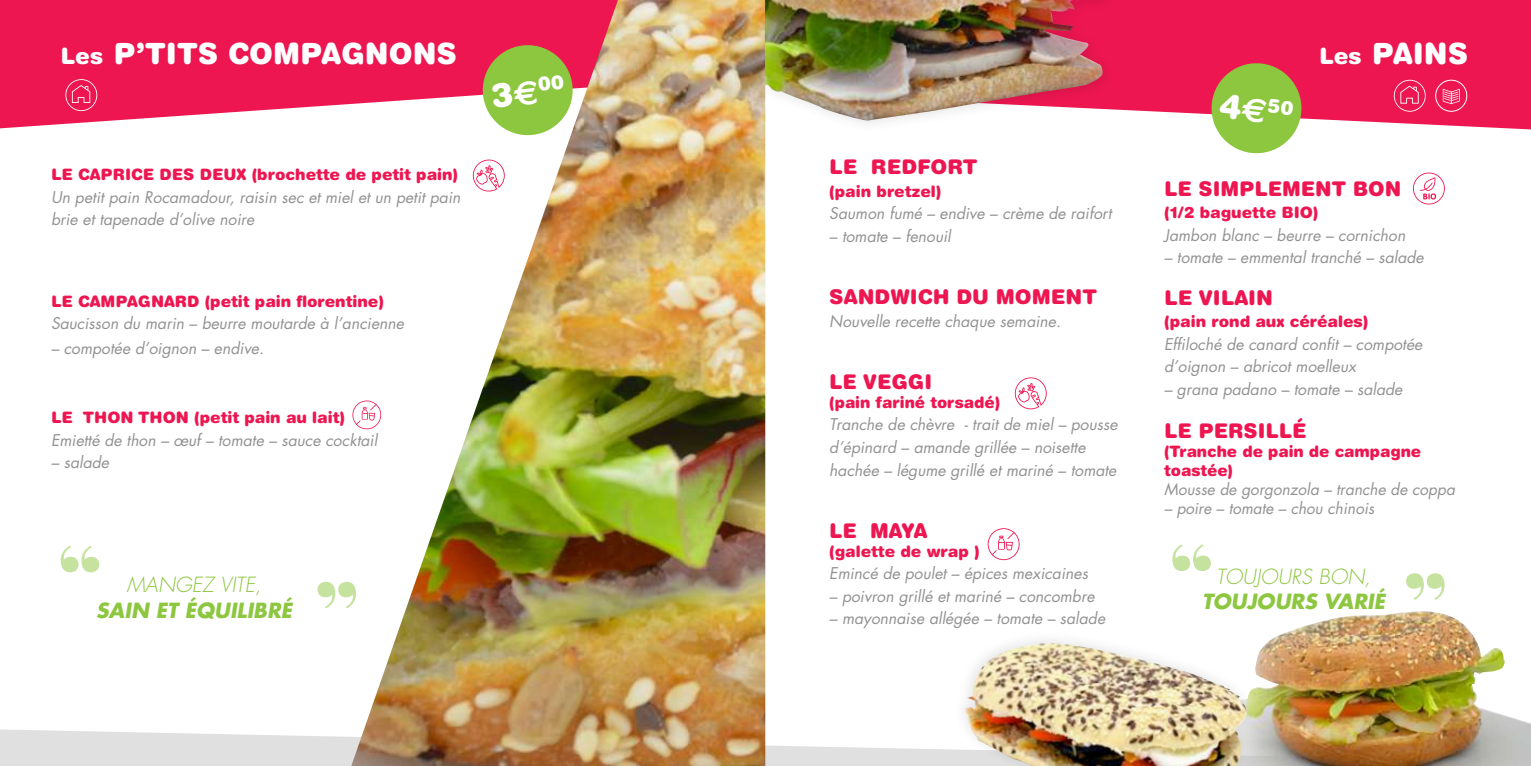
<style>
.page{position:relative;width:1531px;height:766px;background:#fff}
.page>*{position:absolute;margin:0;border:0;box-sizing:border-box;transform-origin:0 0}
.t1{font:900 90px "Playfair Display";color:#8dc63f}
.t2{font:900 29.25px "Helvetica Rounded";color:#fff}
.t3{font:900 29.25px "Helvetica Rounded LT Std";color:#fff}
.t4{font:900 20.25px "Helvetica Rounded LT Std";color:#ed1651}
.t5{font:italic 700 20.25px "Futura Std";color:#8dc63f}
.t6{font:italic 300 20.25px "Futura Std";color:#8dc63f}
.t7{font:900 19.57px "Helvetica Rounded";color:#fff}
.t8{font:italic 15.75px/22.5px "Futura Std";color:#929294}
.t9{font:900 15.75px/18.9px "Helvetica Rounded LT Std";color:#ed1651}
.s1{font-family:"Helvetica Rounded LT Std";font-size:22.5px}
.s2{font-family:"Helvetica Rounded LT Std"}
.s3{font-size:22.5px}
.s4{font-size:33.52px}
.s5{font-family:"Euro Sans";font-weight:700;font-size:33.52px}
</style>
<div class="page">
<svg style="left:0;top:729px;width:951px;height:36px;fill:#e1e0e0"></svg>
<svg style="left:0;top:0;width:351px;height:128px;background:#ee2c61"></svg>
<div style="left:1116px;top:0;width:415px;height:129px;background:#ed1651"></div>
<svg style="left:1209px;top:61px;width:95px;height:93px;background:#aab25a"></svg>
<svg style="left:65px;top:79px;width:32px;height:32px"></svg>
<div style="left:1435px;top:80px;width:32px;height:32px;border:1px solid #fff;border-radius:50%"></div>
<svg style="left:1442px;top:89px;width:17px;height:15px"></svg>
<svg style="left:1394px;top:80px;width:31px;height:32px"></svg>
<img style="left:351px;top:0;width:414px;height:765px">
<img style="left:1256px;top:611px;width:275px;height:154px">
<div style="left:951px;top:627px;width:305px;height:138px;background:#000;opacity:.1"></div>
<img style="left:964px;top:642px;width:283px;height:123px">
<div style="left:755px;top:0;width:361px;height:134px;background:#000;opacity:.1"></div>
<img style="left:765px;top:0;width:337px;height:121px">
<svg style="left:352px;top:400px;width:29px;height:29px"></svg>
<svg style="left:988px;top:528px;width:31px;height:32px"></svg>
<svg style="left:1413px;top:172px;width:32px;height:32px"></svg>
<svg style="left:1014px;top:377px;width:33px;height:32px"></svg>
<svg style="left:472px;top:159px;width:33px;height:32px"></svg>
<h2 class="t2" style="left:61px;top:34px;width:398px"><span class="s1">Les</span> <span class="s2">P’TITS</span> COMPAGNONS</h2>
<h2 class="t3" style="left:1319px;top:34px;width:151px"><span class="s3">Les</span> PAINS</h2>
<p class="t7" style="left:489px;top:78px;width:75px;rotate:-7deg"><span class="s4">3</span><span class="s5">e</span>00</p>
<p class="t7" style="left:1222px;top:87px;width:75px;rotate:7deg"><span class="s4">4</span><span class="s5">e</span>50</p>
<p class="t9" style="left:51px;top:165px;width:409px">LE CAPRICE DES DEUX (brochette de petit pain)</p>
<p class="t8" style="left:51px;top:186px;width:411px">Un petit pain Rocamadour, raisin sec et miel et un petit pain brie et tapenade d’olive noire</p>
<p class="t9" style="left:51px;top:291px;width:334px">LE CAMPAGNARD (petit pain florentine)</p>
<p class="t8" style="left:51px;top:312px;width:354px">Saucisson du marin – beurre moutarde à l’ancienne</p>
<p class="t8" style="left:51px;top:337px;width:214px">– compotée d’oignon – endive.</p>
<p class="t9" style="left:51px;top:407px;width:295px">LE THON THON (petit pain au lait)</p>
<p class="t8" style="left:51px;top:428px;width:328px">Emietté de thon – œuf – tomate – sauce cocktail</p>
<p class="t8" style="left:51px;top:451px;width:60px">– salade</p>
<h1 class="t1" style="left:57px;top:519px;width:46px">“</h1>
<p class="t6" style="left:127px;top:572px;width:136px">MANGEZ VITE,</p>
<p class="t5" style="left:96px;top:596px;width:197px">SAIN ET ÉQUILIBRÉ</p>
<h1 class="t1" style="left:315px;top:555px;width:45px">”</h1>
<p class="t4" style="left:829px;top:154px;width:150px">LE REDFORT</p>
<p class="t9" style="left:829px;top:181px;width:114px">(pain bretzel)</p>
<p class="t8" style="left:829px;top:202px;width:284px">Saumon fumé – endive – crème de raifort</p>
<p class="t8" style="left:829px;top:225px;width:123px">– tomate – fenouil</p>
<p class="t4" style="left:829px;top:284px;width:269px">SANDWICH DU MOMENT</p>
<p class="t8" style="left:829px;top:310px;width:233px">Nouvelle recette chaque semaine.</p>
<p class="t4" style="left:829px;top:368px;width:104px">LE VEGGI</p>
<p class="t9" style="left:829px;top:392px;width:172px">(pain fariné torsadé)</p>
<p class="t8" style="left:829px;top:413px;width:290px">Tranche de chèvre - trait de miel – pousse d’épinard – amande grillée – noisette hachée – légume grillé et mariné – tomate</p>
<p class="t4" style="left:829px;top:517px;width:100px">LE MAYA</p>
<p class="t9" style="left:829px;top:541px;width:152px">(galette de wrap )</p>
<p class="t8" style="left:829px;top:562px;width:260px">Emincé de poulet – épices mexicaines</p>
<p class="t8" style="left:829px;top:584px;width:267px">– poivron grillé et mariné – concombre</p>
<p class="t8" style="left:829px;top:607px;width:277px">– mayonnaise allégée – tomate – salade</p>
<p class="t4" style="left:1164px;top:175px;width:238px">LE SIMPLEMENT BON</p>
<p class="t9" style="left:1164px;top:203px;width:156px">(1/2 baguette BIO)</p>
<p class="t8" style="left:1164px;top:224px;width:243px">Jambon blanc – beurre – cornichon</p>
<p class="t8" style="left:1164px;top:246px;width:261px">– tomate – emmental tranché – salade</p>
<p class="t4" style="left:1164px;top:284px;width:110px">LE VILAIN</p>
<p class="t9" style="left:1164px;top:311px;width:206px">(pain rond aux céréales)</p>
<p class="t8" style="left:1164px;top:333px;width:260px">Effiloché de canard confit – compotée d’oignon – abricot moelleux</p>
<p class="t8" style="left:1164px;top:378px;width:240px">– grana padano – tomate – salade</p>
<p class="t4" style="left:1164px;top:417px;width:144px">LE PERSILLÉ</p>
<p class="t9" style="left:1164px;top:441px;width:258px">(Tranche de pain de campagne toastée)</p>
<p class="t8" style="left:1164px;top:478px;width:292px">Mousse de gorgonzola – tranche de coppa</p>
<p class="t8" style="left:1164px;top:496px;width:211px">– poire – tomate – chou chinois</p>
<h1 class="t1" style="left:1169px;top:518px;width:46px">“</h1>
<p class="t6" style="left:1216px;top:564px;width:156px">TOUJOURS BON,</p>
<p class="t5" style="left:1202px;top:588px;width:184px">TOUJOURS VARIÉ</p>
<h1 class="t1" style="left:1404px;top:546px;width:45px">”</h1>
</div>
